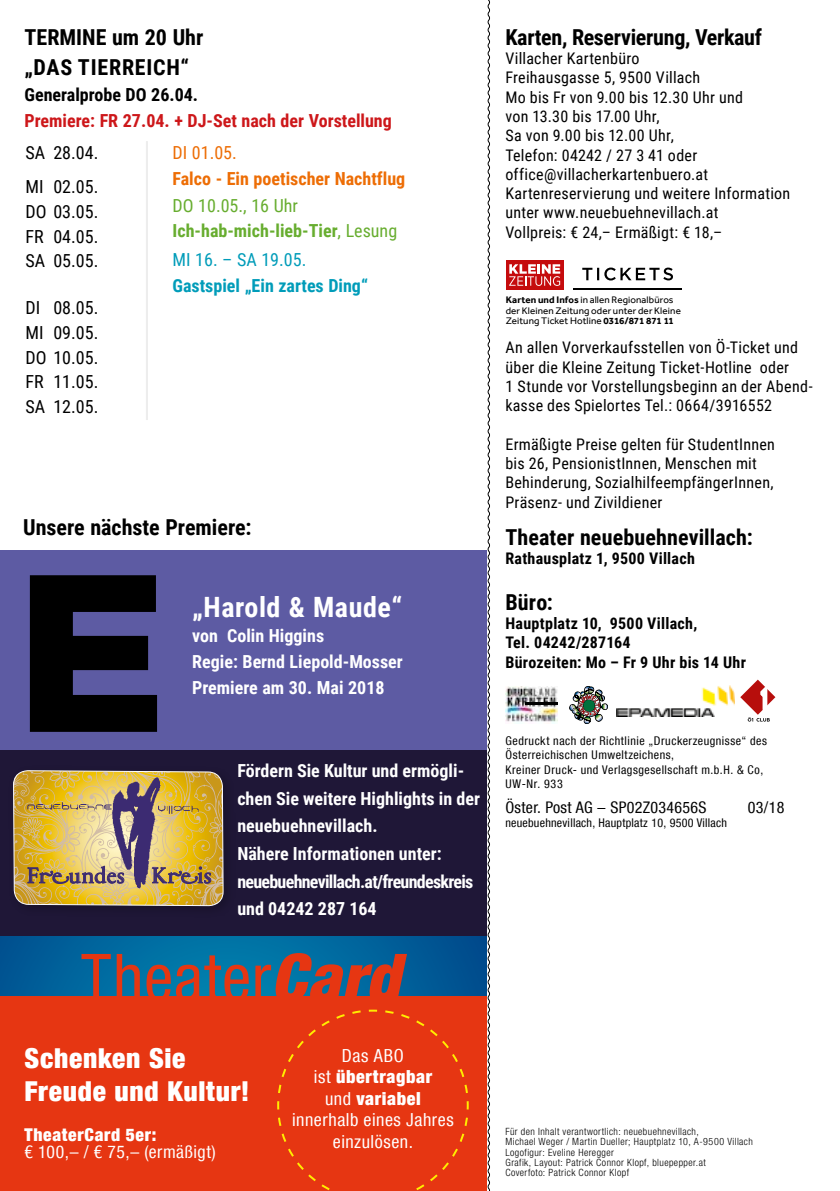
<style>
.page{position:relative;width:840px;height:1191px;background:#fff}
.page>*{position:absolute;margin:0;border:0;box-sizing:border-box;transform-origin:0 0}
.t1{font:condensed 65.6px "Helvetica Neue LT Com";letter-spacing:.015em;color:#e63612}
.t2{font:700 28px "Roboto Condensed";letter-spacing:.02em;color:#fff}
.t3{font:900 condensed 27.4px/33px "Helvetica Neue LT Com";letter-spacing:.025em;color:#fff}
.t4{font:22.2px "Sabon Next LT";letter-spacing:.015em;color:#3c2b72}
.t5{font:700 22px/30.6px "Roboto Condensed";color:#000}
.t6{font:700 18px/27.6px "Roboto Condensed";color:#fff}
.t7{font:18px/24.8px "Roboto Condensed";color:#000;text-align:justify}
.t8{font:condensed 18px/21.6px "Helvetica Neue LT Com";letter-spacing:.03em;color:#fff;text-align:center}
.t9{font:700 18px/25.6px "Roboto Condensed";color:#67ad2f}
.t10{font:700 18px "Roboto Condensed";color:#cd171a}
.t11{font:700 18px "Roboto Condensed";color:#ed6d05}
.t12{font:700 18px "Roboto Condensed";color:#009cb9}
.t13{font:700 18px "Roboto Condensed";color:#000}
.t14{font:18px "Roboto Condensed";color:#009cb9}
.t15{font:18px "Roboto Condensed";color:#ed6d05}
.t16{font:condensed 17.6px "Helvetica Neue LT Com";letter-spacing:.03em;color:#fff}
.t17{font:900 condensed 17.6px "Helvetica Neue LT Com";letter-spacing:.04em;color:#fff}
.t18{font:16px/19.2px "Roboto Condensed";letter-spacing:.015em;color:#000}
.t19{font:700 16px/19.2px "Roboto Condensed";letter-spacing:.015em;color:#000}
.t20{font:condensed 16px "Helvetica Neue LT Com";letter-spacing:.02em;color:#000}
.t21{font:condensed 12px/14.4px "Helvetica Neue LT Com";letter-spacing:.04em;color:#000}
.t22{font:condensed 12px "Helvetica Neue LT Com";letter-spacing:.02em;color:#000}
.t23{font:300 condensed 10px/10.4px "Helvetica Neue LT Com";letter-spacing:.04em;color:#000}
.t24{font:9.8px/10.8px "Effra";letter-spacing:.015em;color:#000}
.s1{font-weight:400}
.s2{font-family:"Sabon Next LT Regular Alt"}
.s3{font-weight:900;font-style:italic}
.s4{font-weight:900}
.s5{font-weight:700}
</style>
<div class="page">
<div style="left:0;top:550px;width:485px;height:200px;background:#5d5ba3"></div>
<svg style="left:0;top:935px;width:485px;height:61px;background:#00649b"></svg>
<div style="left:0;top:996px;width:485px;height:195px;background:#e63612"></div>
<div style="left:0;top:750px;width:485px;height:185px;background:#1f1737"></div>
<svg style="left:487px;top:0;width:3px;height:1191px"></svg>
<hr style="left:146px;top:141px;width:2px;height:279px;background:#ededed">
<svg style="left:277px;top:1009px;width:192px;height:182px"></svg>
<hr style="left:525px;top:702px;width:33px;height:3px;background:#000">
<svg style="left:740px;top:679px;width:35px;height:42px"></svg>
<img style="left:616px;top:685px;width:117px;height:31px">
<img style="left:505px;top:686px;width:52px;height:37px">
<svg style="left:569px;top:686px;width:38px;height:37px"></svg>
<svg style="left:13px;top:770px;width:210px;height:226px;background:#7c8565"></svg>
<svg style="left:582px;top:267px;width:90px;height:13px"></svg>
<div style="left:505px;top:260px;width:58px;height:30px;background:#c50b0d"></div>
<svg style="left:509px;top:264px;width:51px;height:22px"></svg>
<hr style="left:573px;top:288px;width:108px;height:2px;background:#000">
<svg style="left:30px;top:575px;width:127px;height:157px"></svg>
<h3 class="t5" style="left:25px;top:21px;width:180px">TERMINE um 20 Uhr „DAS TIERREICH“</h3>
<p class="t13" style="left:25px;top:82px;width:175px">Generalprobe DO 26.04.</p>
<p class="t10" style="left:25px;top:108px;width:368px">Premiere: FR 27.04. + DJ-Set nach der Vorstellung</p>
<p class="t7" style="left:25px;top:134px;width:74px;line-height:34.2px">SA 28.04.<br>MI 02.05.</p>
<p class="t7" style="left:25px;top:198px;width:74px">DO 03.05.<br>FR 04.05.<br>SA 05.05.</p>
<p class="t7" style="left:25px;top:294px;width:74px">DI 08.05.<br>MI 09.05.<br>DO 10.05.<br>FR 11.05.<br>SA 12.05.</p>
<p class="t15" style="left:172px;top:140px;width:66px">DI 01.05.</p>
<p class="t11" style="left:172px;top:166px;width:234px">Falco - Ein poetischer Nachtflug</p>
<p class="t9" style="left:172px;top:192px;width:226px"><span class="s1">DO 10.05., 16 Uhr<br></span>Ich-hab-mich-lieb-Tier<span class="s1">, Lesung</span></p>
<p class="t14" style="left:172px;top:247px;width:135px">MI 16. – SA 19.05.</p>
<p class="t12" style="left:172px;top:273px;width:197px">Gastspiel „Ein zartes Ding“</p>
<h3 class="t5" style="left:23px;top:511px;width:230px">Unsere nächste Premiere:</h3>
<h2 class="t2" style="left:192px;top:587px;width:211px">„Harold &amp; Maude“</h2>
<p class="t6" style="left:192px;top:622px;width:212px;line-height:25.6px">von Colin Higgins<br>Regie: Bernd Liepold-Mosser<br>Premiere am 30. Mai 2018</p>
<h3 class="t4" style="left:27px;top:862px;width:186px">F<span class="s2">re</span>undes K<span class="s2">re</span>is</h3>
<p class="t6" style="left:237px;top:756px;width:244px">Fördern Sie Kultur und ermögli&shy;chen Sie weitere Highlights in der neuebuehnevillach.<br>Nähere Informationen unter: neuebuehnevillach.at/freundeskreis und 04242 287 164</p>
<h1 class="t1" style="left:81px;top:939px;width:320px">Theater<span class="s3">Card</span></h1>
<h3 class="t3" style="left:25px;top:1042px;width:226px">Schenken Sie<br>Freude und Kultur!</h3>
<p class="t17" style="left:25px;top:1123px;width:133px">TheaterCard 5er:</p>
<p class="t16" style="left:25px;top:1141px;width:193px">€ 100,– / € 75,– (ermäßigt)</p>
<p class="t8" style="left:292px;top:1044px;width:163px">Das ABO<br>ist <span class="s4">übertragbar<br></span>und <span class="s4">variabel </span>innerhalb eines Jahres einzulösen.</p>
<h3 class="t5" style="left:505px;top:21px;width:258px">Karten, Reservierung, Verkauf</h3>
<p class="t18" style="left:505px;top:48px;width:286px">Villacher Kartenbüro<br>Freihausgasse 5, 9500 Villach<br>Mo bis Fr von 9.00 bis 12.30 Uhr und<br>von 13.30 bis 17.00 Uhr,<br>Sa von 9.00 bis 12.00 Uhr,<br>Telefon: 04242 / 27 3 41 oder office@villacherkartenbuero.at<br>Kartenreservierung und weitere Information unter www.neuebuehnevillach.at<br>Vollpreis: € 24,– Ermäßigt: € 18,–</p>
<p class="t24" style="left:505px;top:294px;width:177px"><span class="s5">Karten und Infos</span> in allen Regionalbüros der Kleinen Zeitung oder unter der Kleine<br>Zeitung Ticket Hotline <span class="s5">0316/871 871 11</span></p>
<p class="t18" style="left:505px;top:337px;width:308px">An allen Vorverkaufsstellen von Ö-Ticket und über die Kleine Zeitung Ticket-Hotline oder<br>1 Stunde vor Vorstellungsbeginn an der Abend&shy;kasse des Spielortes Tel.: 0664/3916552</p>
<p class="t18" style="left:505px;top:434px;width:271px">Ermäßigte Preise gelten für StudentInnen bis 26, PensionistInnen, Menschen mit Behinderung, SozialhilfeempfängerInnen, Präsenz- und Zivildiener</p>
<h3 class="t5" style="left:505px;top:520px;width:249px">Theater neuebuehnevillach:</h3>
<p class="t19" style="left:505px;top:548px;width:191px">Rathausplatz 1, 9500 Villach</p>
<h3 class="t5" style="left:505px;top:585px;width:49px">Büro:</h3>
<p class="t19" style="left:505px;top:613px;width:242px">Hauptplatz 10, 9500 Villach,<br>Tel. 04242/287164<br>Bürozeiten: Mo – Fr 9 Uhr bis 14 Uhr</p>
<p class="t21" style="left:505px;top:733px;width:263px">Gedruckt nach der Richtlinie „Druckerzeugnisse“ des Österreichischen Umweltzeichens,<br>Kreiner Druck- und Verlagsgesellschaft m.b.H. &amp; Co, UW-Nr. 933</p>
<p class="t20" style="left:505px;top:797px;width:203px">Öster. Post AG – SP02Z034656S</p>
<p class="t20" style="left:747px;top:797px;width:38px">03/18</p>
<p class="t22" style="left:505px;top:816px;width:223px">neuebuehnevillach, Hauptplatz 10, 9500 Villach</p>
<p class="t23" style="left:505px;top:1125px;width:249px">Für den Inhalt verantwortlich: neuebuehnevillach,<br>Michael Weger / Martin Dueller; Hauptplatz 10, A-9500 Villach Logofigur: Eveline Heregger<br>Grafik, Layout: Patrick Connor Klopf, bluepepper.at<br>Coverfoto: Patrick Connor Klopf</p>
</div>
